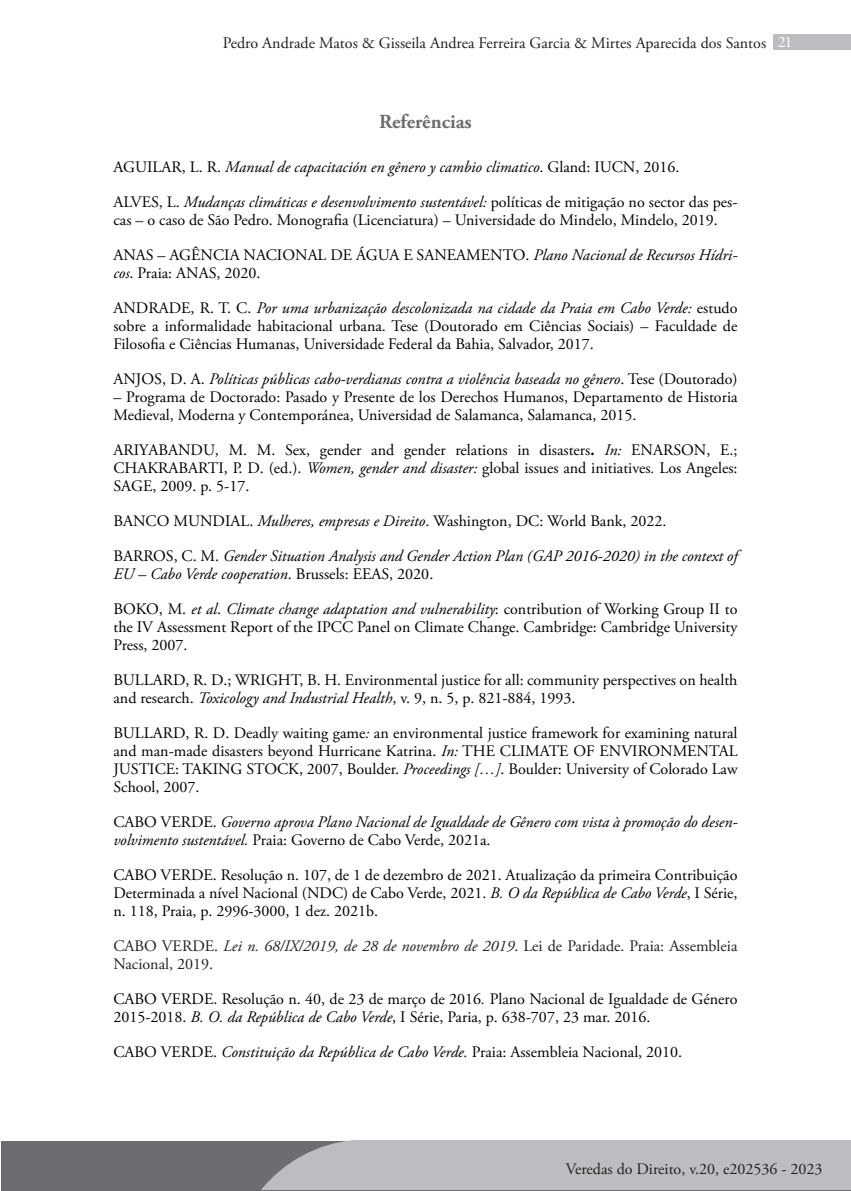
<style>
.page{position:relative;width:851px;height:1191px;background:#fff}
.page>*{position:absolute;margin:0;border:0;box-sizing:border-box;transform-origin:0 0}
.t1{font:700 20px "Adobe Garamond Pro";color:#6c6d70}
.t2{font:16px/18px "Adobe Garamond Pro";color:#000001}
.t3{font:italic 16px/35px "Adobe Garamond Pro";color:#000001}
.t4{font:16px/18px "Adobe Garamond Pro";color:#231f20}
.s1{color:#fff}
.s2{font-style:normal}
.s3{font-style:italic}
.s4{font-weight:700}
</style>
<div class="page">
<div style="left:1px;top:1141px;width:849px;height:50px;background:#6c6d70"></div>
<hr style="left:0;top:1140px;width:1px;height:50px;background:#6c6d70">
<div style="left:773px;top:34px;width:77px;height:16px;background:#bcbdc0"></div>
<div style="left:261px;top:1140px;width:589px;height:50px;background:#bcbdc0"></div>
<p class="t4" style="left:223px;top:34px;width:570px">Pedro Andrade Matos &amp; Gisseila Andrea Ferreira Garcia &amp; Mirtes Aparecida dos Santos <span class="s1">21</span></p>
<p class="t1" style="left:379px;top:110px;width:94px">Referências</p>
<p class="t3" style="left:113px;top:150px;width:625px"><span class="s2">AGUILAR, L. R.</span> Manual de capacitación en gênero y cambio climatico<span class="s2">. Gland: IUCN, 2016.<br>ALVES, L.</span> Mudanças climáticas e desenvolvimento sustentável: <span class="s2">políticas de mitigação no sector das pes-</span></p>
<p class="t2" style="left:113px;top:203px;width:625px;line-height:35px">cas – o caso de São Pedro. Monografia (Licenciatura) – Universidade do Mindelo, Mindelo, 2019.<br>ANAS – AGÊNCIA NACIONAL DE ÁGUA E SANEAMENTO. <span class="s3">Plano Nacional de Recursos Hídri-</span></p>
<p class="t3" style="left:113px;top:256px;width:625px">cos<span class="s2">. Praia: ANAS, 2020.<br>ANDRADE, R. T. C.</span> Por uma urbanização descolonizada na cidade da Praia em Cabo Verde: <span class="s2">estudo</span></p>
<p class="t2" style="left:113px;top:317px;width:625px">sobre a informalidade habitacional urbana. Tese (Doutorado em Ciências Sociais) – Faculdade de<br>Filosofia e Ciências Humanas, Universidade Federal da Bahia, Salvador, 2017.</p>
<p class="t3" style="left:113px;top:362px;width:625px"><span class="s2">ANJOS, D. A.</span> Políticas públicas cabo-verdianas contra a violência baseada no gênero<span class="s2">. Tese (Doutorado)</span></p>
<p class="t2" style="left:113px;top:388px;width:625px">– Programa de Doctorado: Pasado y Presente de los Derechos Humanos, Departamento de Historia<br>Medieval, Moderna y Contemporánea, Universidad de Salamanca, Salamanca, 2015.</p>
<p class="t2" style="left:113px;top:441px;width:625px;text-align:justify">ARIYABANDU, M. M. Sex, gender and gender relations in disasters<span class="s4">.</span> <span class="s3">In:</span> ENARSON, E.; CHAKRABARTI, P. D. (ed.). <span class="s3">Women, gender and disaster:</span> global issues and initiatives<span class="s3">.</span> Los Angeles:<br>SAGE, 2009. p. 5-17.</p>
<p class="t3" style="left:113px;top:504px;width:625px"><span class="s2">BANCO MUNDIAL.</span> Mulheres, empresas e Direito<span class="s2">. Washington, DC: World Bank, 2022.<br>BARROS, C. M.</span> Gender Situation Analysis and Gender Action Plan (GAP 2016-2020) in the context of</p>
<p class="t3" style="left:113px;top:557px;width:625px">EU – Cabo Verde cooperation<span class="s2">. Brussels: EEAS, 2020.<br>BOKO, M.</span> et al<span class="s2">.</span> Climate change adaptation and vulnerability<span class="s2">: contribution of Working Group II to</span></p>
<p class="t2" style="left:113px;top:618px;width:625px">the IV Assessment Report of the IPCC Panel on Climate Change. Cambridge: Cambridge University<br>Press, 2007.</p>
<p class="t2" style="left:113px;top:671px;width:625px">BULLARD, R. D.; WRIGHT, B. H. Environmental justice for all: community perspectives on health and research. <span class="s3">Toxicology and Industrial Health</span>, v. 9, n. 5, p. 821-884, 1993.</p>
<p class="t2" style="left:113px;top:724px;width:625px;text-align:justify">BULLARD, R. D. Deadly waiting game<span class="s3">:</span> an environmental justice framework for examining natural and man-made disasters beyond Hurricane Katrina. <span class="s3">In:</span> THE CLIMATE OF ENVIRONMENTAL JUSTICE: TAKING STOCK, 2007, Boulder. <span class="s3">Proceedings […]</span>. Boulder: University of Colorado Law School, 2007.</p>
<p class="t3" style="left:113px;top:813px;width:625px;line-height:18px"><span class="s2">CABO VERDE.</span> Governo aprova Plano Nacional de Igualdade de Gênero com vista à promoção do desen&shy;volvimento sustentável. <span class="s2">Praia: Governo de Cabo Verde, 2021a.</span></p>
<p class="t2" style="left:113px;top:866px;width:625px;text-align:justify">CABO VERDE. Resolução n. 107, de 1 de dezembro de 2021. Atualização da primeira Contribuição Determinada a nível Nacional (NDC) de Cabo Verde, 2021. <span class="s3">B. O da República de Cabo Verde</span>, I Série, n. 118, Praia, p. 2996-3000, 1 dez. 2021b.</p>
<p class="t4" style="left:113px;top:937px;width:625px">CABO VERDE. <span class="s3">Lei n. 68/IX/2019, de 28 de novembro de 2019</span>. Lei de Paridade. Praia: Assembleia<br>Nacional, 2019.</p>
<p class="t2" style="left:113px;top:990px;width:625px">CABO VERDE. Resolução n. 40, de 23 de março de 2016<span class="s3">.</span> Plano Nacional de Igualdade de Género<br>2015-2018. <span class="s3">B. O. da República de Cabo Verde</span>, I Série, Paria, p. 638-707, 23 mar. 2016.</p>
<p class="t2" style="left:113px;top:1044px;width:570px">CABO VERDE. <span class="s3">Constituição da República de Cabo Verde.</span> Praia: Assembleia Nacional, 2010.</p>
<p class="t4" style="left:565px;top:1160px;width:258px">Veredas do Direito, v.20, e202536 - 2023</p>
</div>
